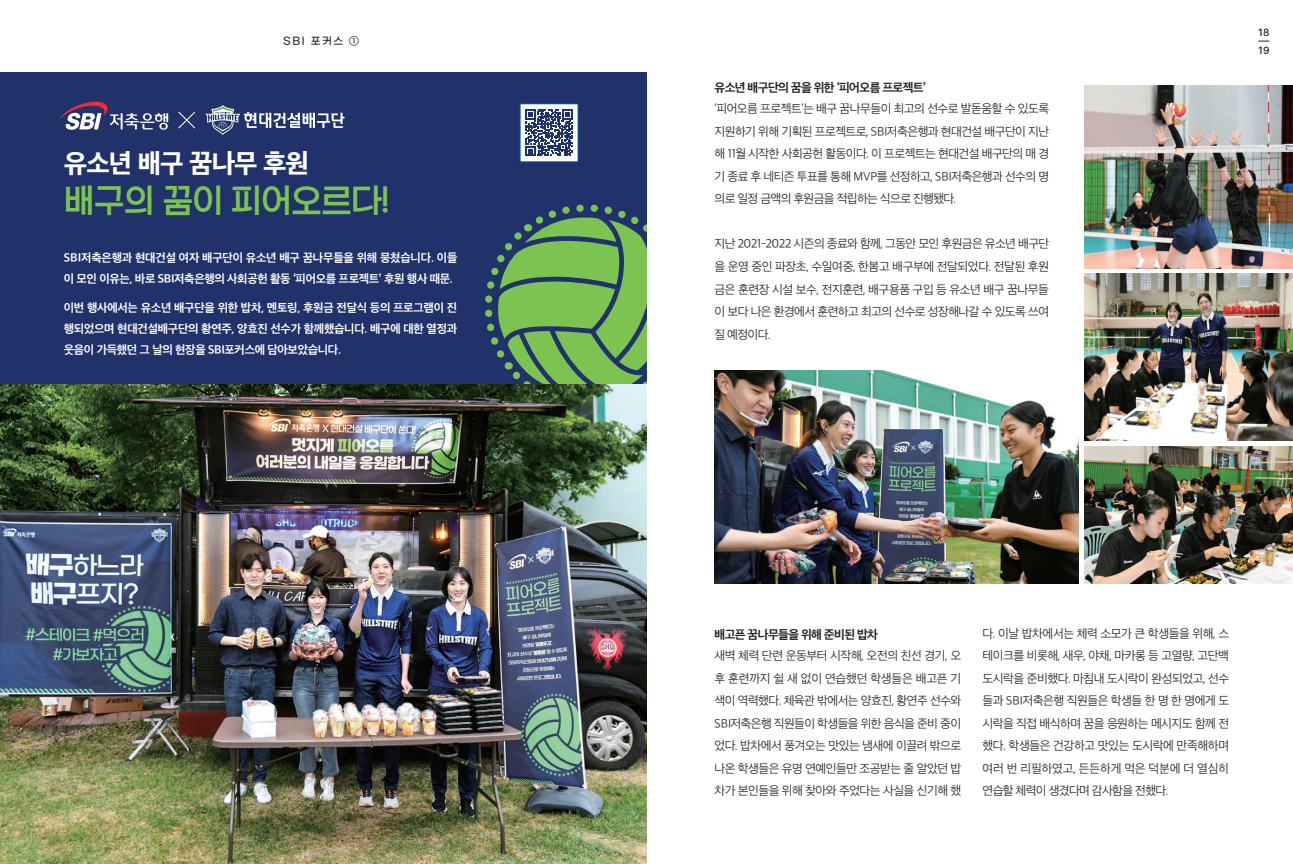
<style>
.page{position:relative;width:1293px;height:864px;background:#fff}
.page>*{position:absolute;margin:0;border:0;box-sizing:border-box;transform-origin:0 0}
.t1{font:34.5px "OT Namoogothic B";letter-spacing:-.03em;color:#7cc352}
.t2{font:27px "Apple SD Gothic Neo EB00";letter-spacing:-.03em;color:#fff}
.t3{font:12.45px/22.5px "Apple SD Gothic Neo L00";letter-spacing:-.04em;color:#231f20;text-align:justify}
.t4{font:12.45px "Apple SD Gothic Neo B00";letter-spacing:-.045em;color:#231f20}
.t5{font:12px/21px "Apple SD Gothic Neo B00";letter-spacing:-.02em;color:#fff}
.t6{font:500 10.2px "Gmarket Sans";letter-spacing:.15em;color:#231f20}
.t7{font:500 10.2px/18px "Inter";color:#231f20}
</style>
<div class="page">
<div style="left:0;top:72px;width:646px;height:312px;background:#21326a"></div>
<svg style="left:485px;top:198px;width:162px;height:186px"></svg>
<img style="left:0;top:384px;width:646px;height:479px">
<svg style="left:59px;top:101px;width:109px;height:29px"></svg>
<svg style="left:178px;top:111px;width:18px;height:18px"></svg>
<svg style="left:205px;top:105px;width:139px;height:30px"></svg>
<img style="left:714px;top:370px;width:364px;height:213px">
<img style="left:1084px;top:273px;width:209px;height:167px">
<img style="left:1084px;top:446px;width:209px;height:137px">
<img style="left:1084px;top:85px;width:209px;height:184px">
<div style="left:520px;top:104px;width:58px;height:58px;background:#fff"></div>
<svg style="left:526px;top:109px;width:46px;height:47px"></svg>
<p class="t6" style="left:283px;top:36px;width:77px">SBI 포커스 ①</p>
<h2 class="t2" style="left:64px;top:143px;width:247px">유소년 배구 꿈나무 후원</h2>
<h1 class="t1" style="left:64px;top:184px;width:327px">배구의 꿈이 피어오르다!</h1>
<p class="t5" style="left:64px;top:246px;width:395px">SBI저축은행과 현대건설 여자 배구단이 유소년 배구 꿈나무들을 위해 뭉쳤습니다. 이들 이 모인 이유는, 바로 SBI저축은행의 사회공헌 활동 ‘피어오름 프로젝트’ 후원 행사 때문.</p>
<p class="t5" style="left:64px;top:296px;width:395px;text-align:justify">이번 행사에서는 유소년 배구단을 위한 밥차, 멘토링, 후원금 전달식 등의 프로그램이 진 행되었으며 현대건설배구단의 황연주, 양효진 선수가 함께했습니다. 배구에 대한 열정과 웃음이 가득했던 그 날의 현장을 SBI포커스에 담아보았습니다.</p>
<p class="t4" style="left:714px;top:78px;width:213px">유소년 배구단의 꿈을 위한 ‘피어오름 프로젝트’</p>
<p class="t3" style="left:714px;top:97px;width:336px">‘피어오름 프로젝트’는 배구 꿈나무들이 최고의 선수로 발돋움할 수 있도록 지원하기 위해 기획된 프로젝트로, SBI저축은행과 현대건설 배구단이 지난 해 11월 시작한 사회공헌 활동이다. 이 프로젝트는 현대건설 배구단의 매 경 기 종료 후 네티즌 투표를 통해 MVP를 선정하고, SBI저축은행과 선수의 명 의로 일정 금액의 후원금을 적립하는 식으로 진행됐다.</p>
<p class="t3" style="left:714px;top:232px;width:336px">지난 2021-2022 시즌의 종료와 함께, 그동안 모인 후원금은 유소년 배구단 을 운영 중인 파장초, 수일여중, 한봄고 배구부에 전달되었다. 전달된 후원 금은 훈련장 시설 보수, 전지훈련, 배구용품 구입 등 유소년 배구 꿈나무들 이 보다 나은 환경에서 훈련하고 최고의 선수로 성장해나갈 수 있도록 쓰여 질 예정이다.</p>
<p class="t7" style="left:1258px;top:23px;width:13px">18<br>19</p>
<p class="t4" style="left:714px;top:625px;width:165px">배고픈 꿈나무들을 위해 준비된 밥차</p>
<p class="t3" style="left:714px;top:643px;width:248px">새벽 체력 단련 운동부터 시작해, 오전의 친선 경기, 오 후 훈련까지 쉴 새 없이 연습했던 학생들은 배고픈 기 색이 역력했다. 체육관 밖에서는 양효진, 황연주 선수와 SBI저축은행 직원들이 학생들을 위한 음식을 준비 중이 었다. 밥차에서 풍겨오는 맛있는 냄새에 이끌려 밖으로 나온 학생들은 유명 연예인들만 조공받는 줄 알았던 밥 차가 본인들을 위해 찾아와 주었다는 사실을 신기해 했</p>
<p class="t3" style="left:982px;top:620px;width:248px">다. 이날 밥차에서는 체력 소모가 큰 학생들을 위해, 스 테이크를 비롯해, 새우, 야채, 마카롱 등 고열량, 고단백 도시락을 준비했다. 마침내 도시락이 완성되었고, 선수 들과 SBI저축은행 직원들은 학생들 한 명 한 명에게 도 시락을 직접 배식하며 꿈을 응원하는 메시지도 함께 전 했다. 학생들은 건강하고 맛있는 도시락에 만족해하며 여러 번 리필하였고, 든든하게 먹은 덕분에 더 열심히 연습할 체력이 생겼다며 감사함을 전했다.</p>
</div>
